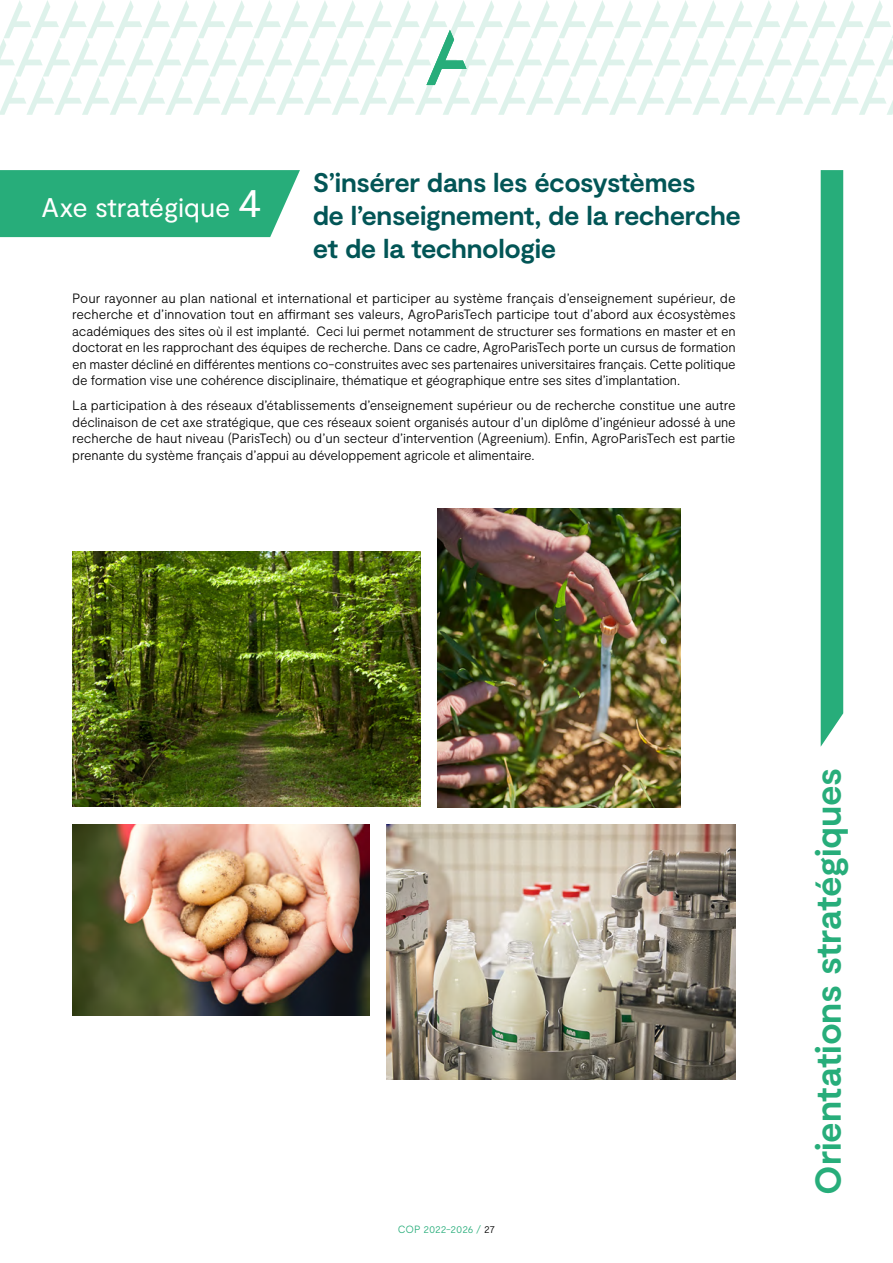
<style>
.page{position:relative;width:893px;height:1263px;background:#fff}
.page>*{position:absolute;margin:0;border:0;box-sizing:border-box;transform-origin:0 0}
.t1{font:700 36px "Moderat";letter-spacing:-.005em;color:#27ad7a}
.t2{font:700 27px/33px "Moderat";letter-spacing:-.015em;color:#025556}
.t3{font:27px "Moderat";letter-spacing:-.01em;color:#fff}
.t4{font:300 13.5px/16.5px "Moderat";letter-spacing:-.015em;color:#000;text-align:justify}
.t5{font:300 10.5px "Moderat";letter-spacing:-.015em;color:#27ad7a}
.s1{font-size:42px}
.s2{color:#000}
</style>
<div class="page">
<svg style="left:0;top:0;width:893px;height:115px"></svg>
<div style="left:0;top:170px;width:300px;height:67px;background:#27ad7a"></div>
<div style="left:821px;top:170px;width:22px;height:576px;background:#27ad7a"></div>
<img style="left:72px;top:552px;width:349px;height:254px">
<img style="left:387px;top:824px;width:349px;height:255px">
<img style="left:438px;top:508px;width:242px;height:299px">
<img style="left:72px;top:824px;width:298px;height:191px">
<h2 class="t2" style="left:313px;top:167px;width:430px">S’insérer dans les écosystèmes<br>de l’enseignement, de la recherche et de la technologie</h2>
<p class="t4" style="left:72px;top:290px;width:665px">Pour rayonner au plan national et international et participer au système français d’enseignement supérieur, de recherche et d’innovation tout en affirmant ses valeurs, AgroParisTech participe tout d’abord aux écosystèmes académiques des sites où il est implanté. Ceci lui permet notamment de structurer ses formations en master et en doctorat en les rapprochant des équipes de recherche. Dans ce cadre, AgroParisTech porte un cursus de formation en master décliné en différentes mentions co-construites avec ses partenaires universitaires français. Cette politique de formation vise une cohérence disciplinaire, thématique et géographique entre ses sites d’implantation.</p>
<p class="t4" style="left:72px;top:397px;width:665px">La participation à des réseaux d’établissements d’enseignement supérieur ou de recherche constitue une autre déclinaison de cet axe stratégique, que ces réseaux soient organisés autour d’un diplôme d’ingénieur adossé à une recherche de haut niveau (ParisTech) ou d’un secteur d’intervention (Agreenium). Enfin, AgroParisTech est partie prenante du système français d’appui au développement agricole et alimentaire.</p>
<h2 class="t3" style="left:41px;top:192px;width:222px">Axe stratégique <span class="s1">4</span></h2>
<p class="t5" style="left:398px;top:1223px;width:99px">COP 2022-2026 / <span class="s2">27</span></p>
<h1 class="t1" style="left:807px;top:1195px;width:428px;rotate:-90deg">Orientations stratégiques</h1>
</div>
